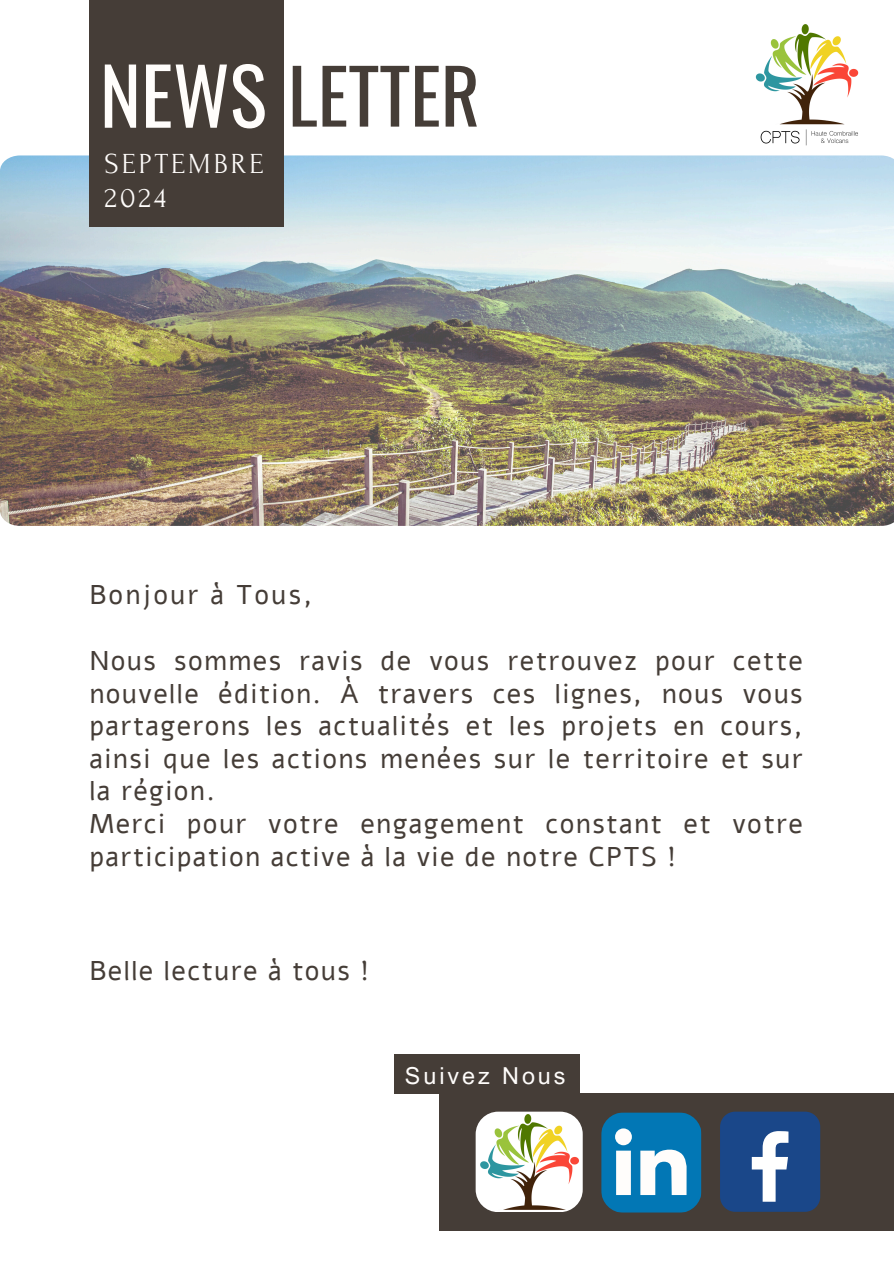
<style>
.page{position:relative;width:894px;height:1264px;background:#fff}
.page>*{position:absolute;margin:0;border:0;box-sizing:border-box;transform-origin:0 0}
.t1{font:75px "Oswald";color:#453d37}
.t2{font:29.1px "Forum";letter-spacing:.1em;color:#fffdfb}
.t3{font:27px/32.7px "Alef";letter-spacing:.05em;color:#453d37}
.t4{font:27px "Alef";letter-spacing:.08em;color:#453d37}
.t5{font:23.4px "Arial MT Pro";letter-spacing:.125em;color:#fffdfb}
.s1{font-size:78px;color:#fffdfb}
</style>
<div class="page">
<img style="left:0;top:155px;width:893px;height:371px">
<div style="left:89px;top:0;width:194px;height:226px;background:#453d37"></div>
<img style="left:755px;top:24px;width:104px;height:122px">
<div style="left:439px;top:1093px;width:454px;height:137px;background:#453d37"></div>
<svg style="left:601px;top:1112px;width:100px;height:100px"></svg>
<div style="left:719px;top:1111px;width:101px;height:100px;background:#1a4789;border-radius:15px"></div>
<svg style="left:751px;top:1131px;width:37px;height:70px"></svg>
<img style="left:475px;top:1111px;width:107px;height:100px;border-radius:22px">
<div style="left:395px;top:1054px;width:184px;height:39px;background:#453d37"></div>
<h1 class="t1" style="left:100px;top:37px;width:381px"><span class="s1">NEWS</span> LETTER</h1>
<p class="t2" style="left:105px;top:148px;width:160px">SEPTEMBRE</p>
<h3 class="t2" style="left:105px;top:182px;width:63px">2024</h3>
<h2 class="t4" style="left:89px;top:577px;width:225px">Bonjour à Tous,</h2>
<h2 class="t3" style="left:89px;top:644px;width:714px">Nous sommes ravis de vous retrouvez pour cette nouvelle édition. À travers ces lignes, nous vous partagerons les actualités et les projets en cours, ainsi que les actions menées sur le territoire et sur la région.<br>Merci pour votre engagement constant et votre participation active à la vie de notre CPTS !</h2>
<h1 class="t3" style="left:89px;top:954px;width:281px">Belle lecture à tous !</h1>
<h3 class="t5" style="left:405px;top:1066px;width:162px">Suivez Nous</h3>
</div>
